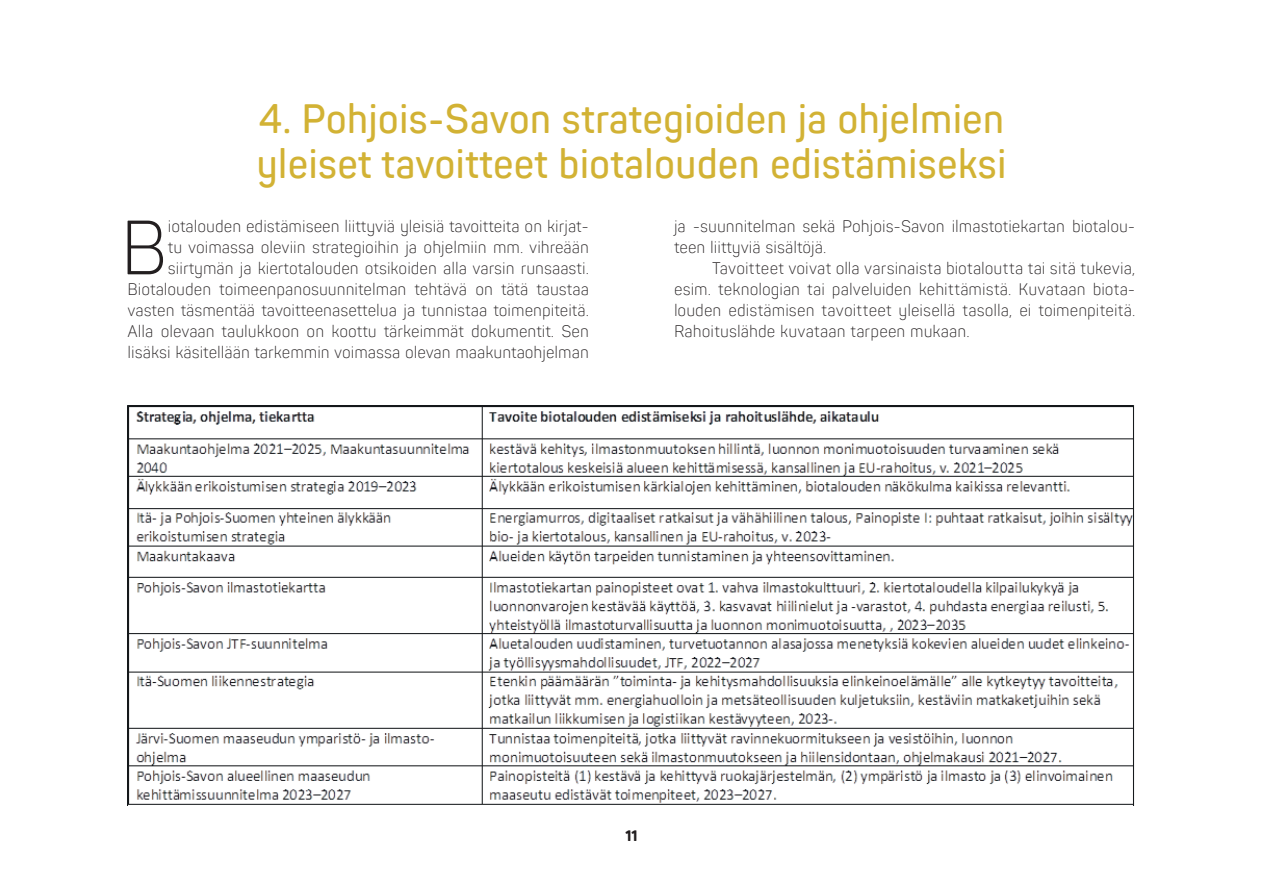
<style>
.page{position:relative;width:1263px;height:893px;background:#fff}
.page>*{position:absolute;margin:0;border:0;box-sizing:border-box;transform-origin:0 0}
.t1{font:300 75.6px "Panton Narrow";color:#231f20}
.t2{font:600 40.5px/45px "Panton Narrow";color:#d2b234}
.t3{font:300 16.5px/21px "Panton Narrow";color:#231f20;text-align:right}
.t4{font:800 15px "Panton Narrow";color:#231f20}
</style>
<div class="page">
<img style="left:128px;top:405px;width:1007px;height:400px">
<h2 class="t2" style="left:256px;top:95px;width:752px">4. Pohjois-Savon strategioiden ja ohjelmien yleiset tavoitteet biotalouden edistämiseksi</h2>
<p class="t3" style="left:128px;top:216px;width:463px">iotalouden edistämiseen liittyviä yleisiä tavoitteita on kirjat-<br>tu voimassa oleviin strategioihin ja ohjelmiin mm. vihreään siirtymän ja kiertotalouden otsikoiden alla varsin runsaasti.<br>Biotalouden toimeenpanosuunnitelman tehtävä on tätä taustaa vasten täsmentää tavoitteenasettelua ja tunnistaa toimenpiteitä.<br>Alla olevaan taulukkoon on koottu tärkeimmät dokumentit. Sen lisäksi käsitellään tarkemmin voimassa olevan maakuntaohjelman</p>
<p class="t3" style="left:674px;top:216px;width:463px;text-align:left">ja -suunnitelman sekä Pohjois-Savon ilmastotiekartan biotalou&shy;teen liittyviä sisältöjä.</p>
<h1 class="t1" style="left:120px;top:201px;width:49px">B</h1>
<p class="t3" style="left:674px;top:258px;width:463px;text-align:justify;text-indent:38px">Tavoitteet voivat olla varsinaista biotaloutta tai sitä tukevia, esim. teknologian tai palveluiden kehittämistä. Kuvataan biota&shy;louden edistämisen tavoitteet yleisellä tasolla, ei toimenpiteitä.<br>Rahoituslähde kuvataan tarpeen mukaan.</p>
<p class="t4" style="left:625px;top:826px;width:14px">11</p>
</div>
